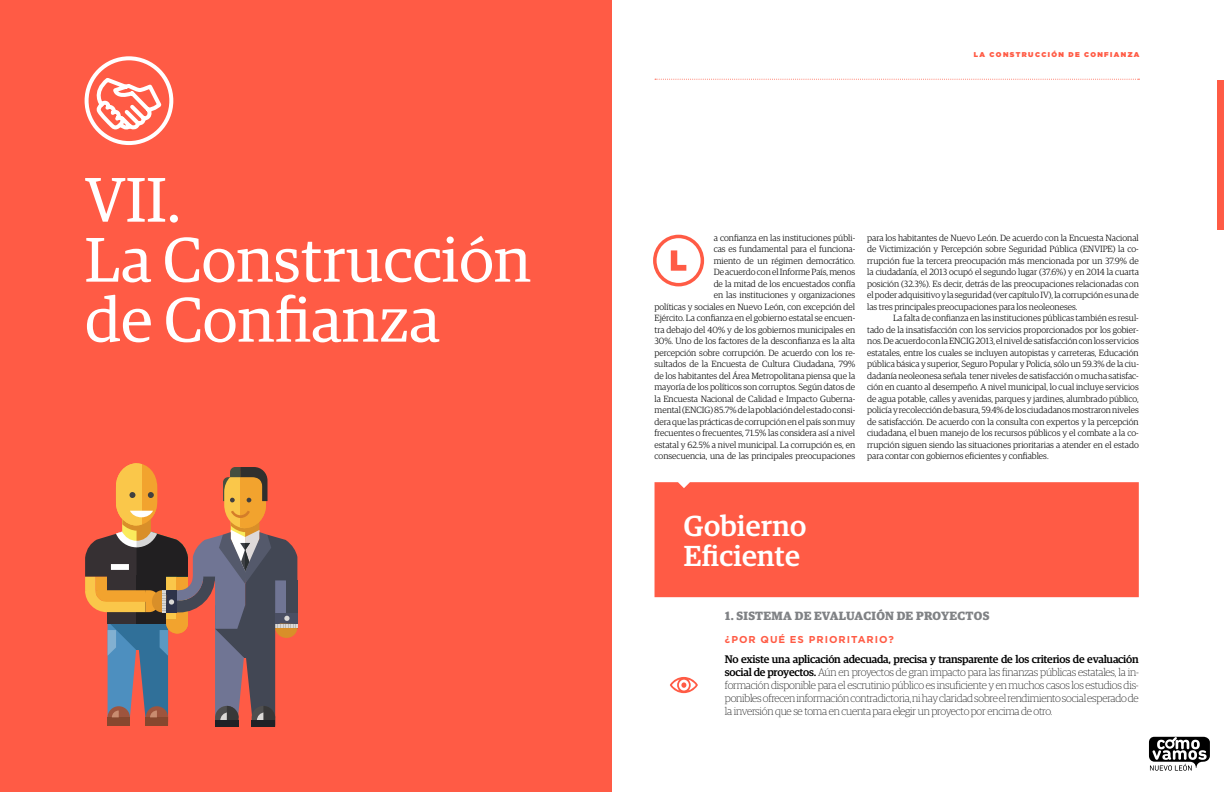
<style>
.page{position:relative;width:1224px;height:792px;background:#fff}
.page>*{position:absolute;margin:0;border:0;box-sizing:border-box;transform-origin:0 0}
.t1{font:63px/60px "Guardian Egyp";letter-spacing:.01em;color:#fff}
.t2{font:500 29px/30px "Guardian Egyp";letter-spacing:.01em;color:#fff}
.t3{font:700 12px "Guardian Egyp";letter-spacing:.025em;color:#808285}
.t4{font:100 11px/13px "Guardian Egyp";letter-spacing:-.02em;color:#000;text-align:justify}
.t5{font:700 10px "Gotham";letter-spacing:.1em;color:#ff5b45}
.t6{font:300 9px/11.5px "Guardian Egyp";color:#000;text-align:justify}
.t7{font:900 7px "Gotham";letter-spacing:.2em;color:#ff5b45}
.s1{font-weight:500}
</style>
<div class="page">
<div style="left:0;top:0;width:612px;height:792px;background:#ff5b45"></div>
<svg style="left:670px;top:677px;width:28px;height:16px"></svg>
<svg style="left:655px;top:79px;width:484px;height:1px"></svg>
<svg style="left:671px;top:250px;width:15px;height:21px"></svg>
<div style="left:653px;top:235px;width:51px;height:51px;border:4px solid #ff5b45;border-radius:50%"></div>
<div style="left:1218px;top:80px;width:6px;height:150px;background:#ff5b45"></div>
<div style="left:85px;top:56px;width:88px;height:89px;border:4px solid #fff;border-radius:50%"></div>
<svg style="left:92px;top:75px;width:71px;height:60px"></svg>
<div style="left:655px;top:482px;width:484px;height:115px;background:#ff5b45"></div>
<svg style="left:1149px;top:737px;width:61px;height:34px"></svg>
<svg style="left:85px;top:463px;width:212px;height:264px"></svg>
<h1 class="t1" style="left:85px;top:166px;width:447px">VII.<br>La Construcción de Confianza</h1>
<p class="t7" style="left:974px;top:49px;width:167px">LA CONSTRUCCIÓN DE CONFIANZA</p>
<p class="t6" style="left:654px;top:231px;width:202px;text-align:right">a confianza en las instituciones públi-<br>cas es fundamental para el funciona-<br>miento de un régimen democrático.<br>De acuerdo con el Informe País, menos<br>de la mitad de los encuestados confía<br>en las instituciones y organizaciones<br>políticas y sociales en Nuevo León, con excepción del Ejército. La confianza en el gobierno estatal se encuen&shy;tra debajo del 40% y de los gobiernos municipales en 30%. Uno de los factores de la desconfianza es la alta percepción sobre corrupción. De acuerdo con los re&shy;sultados de la Encuesta de Cultura Ciudadana, 79% de los habitantes del Área Metropolitana piensa que la mayoría de los políticos son corruptos. Según datos de la Encuesta Nacional de Calidad e Impacto Guberna&shy;mental (ENCIG) 85.7% de la población del estado consi&shy;dera que las prácticas de corrupción en el país son muy frecuentes o frecuentes, 71.5% las considera así a nivel estatal y 62.5% a nivel municipal. La corrupción es, en consecuencia, una de las principales preocupaciones</p>
<p class="t6" style="left:867px;top:231px;width:273px">para los habitantes de Nuevo León. De acuerdo con la Encuesta Nacional de Victimización y Percepción sobre Seguridad Pública (ENVIPE) la co&shy;rrupción fue la tercera preocupación más mencionada por un 37.9% de la ciudadanía, el 2013 ocupó el segundo lugar (37.6%) y en 2014 la cuarta posición (32.3%). Es decir, detrás de las preocupaciones relacionadas con el poder adquisitivo y la seguridad (ver capítulo IV), la corrupción es una de las tres principales preocupaciones para los neoleoneses.</p>
<p class="t6" style="left:867px;top:312px;width:273px;text-indent:26px">La falta de confianza en las instituciones públicas también es resul&shy;tado de la insatisfacción con los servicios proporcionados por los gobier&shy;nos. De acuerdo con la ENCIG 2013, el nivel de satisfacción con los servicios estatales, entre los cuales se incluyen autopistas y carreteras, Educación pública básica y superior, Seguro Popular y Policía, sólo un 59.3% de la ciu&shy;dadanía neoleonesa señala tener niveles de satisfacción o mucha satisfac&shy;ción en cuanto al desempeño. A nivel municipal, lo cual incluye servicios de agua potable, calles y avenidas, parques y jardines, alumbrado público, policía y recolección de basura, 59.4% de los ciudadanos mostraron niveles de satisfacción. De acuerdo con la consulta con expertos y la percepción ciudadana, el buen manejo de los recursos públicos y el combate a la co&shy;rrupción siguen siendo las situaciones prioritarias a atender en el estado para contar con gobiernos eficientes y confiables.</p>
<h2 class="t2" style="left:684px;top:509px;width:124px">Gobierno<br>Eficiente</h2>
<h3 class="t3" style="left:725px;top:607px;width:266px">1. SISTEMA DE EVALUACIÓN DE PROYECTOS</h3>
<p class="t5" style="left:725px;top:633px;width:170px">¿POR QUÉ ES PRIORITARIO?</p>
<p class="t4" style="left:725px;top:653px;width:415px"><span class="s1">No existe una aplicación adecuada, precisa y transparente de los criterios de evaluación social de proyectos.</span> Aún en proyectos de gran impacto para las finanzas públicas estatales, la in&shy;formación disponible para el escrutinio público es insuficiente y en muchos casos los estudios dis&shy;ponibles ofrecen información contradictoria, ni hay claridad sobre el rendimiento social esperado de la inversión que se toma en cuenta para elegir un proyecto por encima de otro.</p>
</div>
